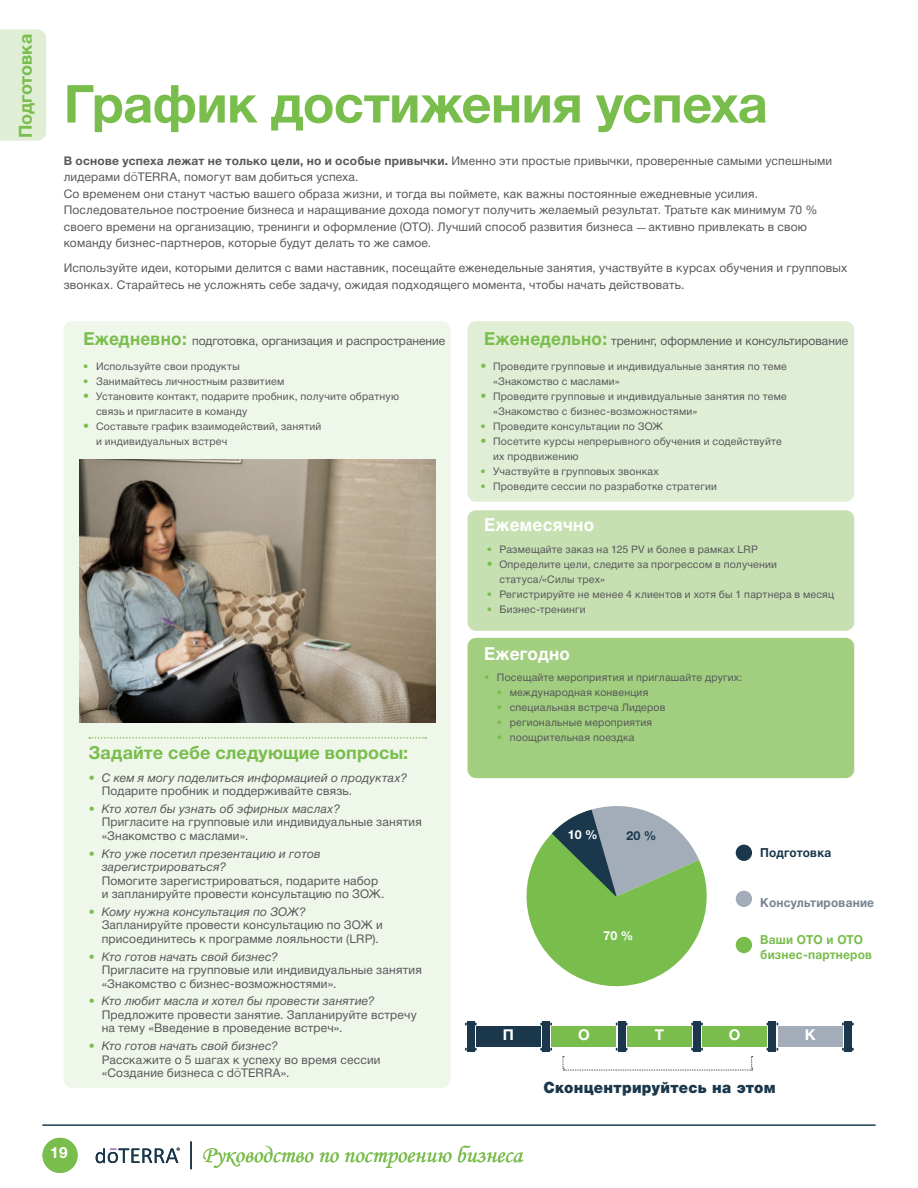
<style>
.page{position:relative;width:918px;height:1188px;background:#fff}
.page>*{position:absolute;margin:0;border:0;box-sizing:border-box;transform-origin:0 0}
.Large_title_35pt{font:700 52.5px "Helvetica Neue Cyr";letter-spacing:-.01em;color:#79bd4c}
.t1{font:23.7px "Monotype Corsiva";color:#79bd4c}
.Body_Copy_8_pt_13_pt{font:700 18px "Helvetica Neue Cyr";color:#79bd4c}
.t2{font:700 18px "Helvetica Neue Cyr";letter-spacing:.02em;color:#fff;scale:.95 1}
.t3{font:900 15.6px "Helvetica Neue Cyr";letter-spacing:.02em;color:#1a374b;scale:.95 1}
.t4{font:700 15.6px "Helvetica Neue Cyr";color:#fff}
.t5{font:700 15px "Helvetica Neue Cyr";color:#fff}
.t6{font:700 12.45px/15px "Helvetica Neue Cyr";letter-spacing:.02em;color:#79bd4c;scale:.95 1}
.t7{font:700 12.45px "Helvetica Neue Cyr";letter-spacing:.02em;color:#768393;scale:.95 1}
.t8{font:700 12.45px "Helvetica Neue Cyr";letter-spacing:.01em;color:#1a374b;scale:.95 1}
.t9{font:700 12.45px "Helvetica Neue Cyr";color:#fff}
.t10{font:700 12.45px "Helvetica Neue Cyr";letter-spacing:.01em;color:#1a374b}
.Body_Copy_8_pt_13_pt-2{font:12px/13.5px "Helvetica Neue Cyr";letter-spacing:.015em;color:#57585a}
.t11{font:italic 12px/13.5px "Helvetica Neue Cyr";letter-spacing:.015em;color:#57585a}
.Body_bullets{font:12px/13.5px "Helvetica Neue Cyr";letter-spacing:.015em;color:#57585a}
.t12{font:10.5px/15px "Helvetica Neue Cyr";letter-spacing:.02em;color:#57585a}
.s1{font-weight:700}
.s2{font-family:"Raleway"}
.s3{font-family:"Monotype Corsiva"}
.s4{font-weight:700;font-size:18px;color:#79bd4c}
.s5{color:#79bd4c}
.s6{font-size:12px;color:#79bd4c}
.s7{font-style:normal}
.s8{font-style:italic;color:#79bd4c}
.s9{font-style:italic}
</style>
<div class="page">
<hr style="left:43px;top:1125px;width:832px;height:1px;background:#1a374b">
<div style="left:43px;top:1138px;width:35px;height:35px;background:#79bd4c;border-radius:50%"></div>
<svg style="left:96px;top:1148px;width:84px;height:15px"></svg>
<hr style="left:190px;top:1141px;width:2px;height:28px;background:#1a374b">
<div style="left:0;top:30px;width:46px;height:110px;background:#e0eed6"></div>
<div style="left:64px;top:321px;width:386px;height:767px;background:#eff6ea;border-radius:9px"></div>
<div style="left:468px;top:321px;width:386px;height:181px;background:#e0eed6;border-radius:9px"></div>
<div style="left:468px;top:510px;width:386px;height:121px;background:#c7e0b2;border-radius:9px"></div>
<div style="left:468px;top:638px;width:386px;height:140px;background:#a1ce7f;border-radius:9px"></div>
<svg style="left:89px;top:737px;width:337px;height:2px"></svg>
<svg style="left:526px;top:806px;width:181px;height:181px"></svg>
<div style="left:476px;top:1026px;width:65px;height:21px;background:#1a374b"></div>
<div style="left:552px;top:1026px;width:64px;height:21px;background:#79bd4c"></div>
<div style="left:627px;top:1026px;width:64px;height:21px;background:#79bd4c"></div>
<div style="left:703px;top:1026px;width:64px;height:21px;background:#79bd4c"></div>
<div style="left:778px;top:1026px;width:64px;height:21px;background:#a3acb9"></div>
<div style="left:467px;top:1021px;width:7px;height:31px;background:#1a374b"></div>
<div style="left:543px;top:1021px;width:7px;height:31px;background:#1a374b"></div>
<div style="left:618px;top:1021px;width:7px;height:31px;background:#1a374b"></div>
<div style="left:693px;top:1021px;width:8px;height:31px;background:#1a374b"></div>
<div style="left:769px;top:1021px;width:7px;height:31px;background:#1a374b"></div>
<div style="left:844px;top:1021px;width:7px;height:31px;background:#1a374b"></div>
<svg style="left:563px;top:1048px;width:190px;height:23px"></svg>
<div style="left:736px;top:845px;width:16px;height:16px;background:#1a374b;border-radius:50%"></div>
<div style="left:736px;top:891px;width:16px;height:16px;background:#a3acb9;border-radius:50%"></div>
<div style="left:736px;top:937px;width:16px;height:16px;background:#79bd4c;border-radius:50%"></div>
<img style="left:79px;top:459px;width:356px;height:263px">
<p class="Body_Copy_8_pt_13_pt" style="left:16px;top:138px;width:106px;rotate:-90deg">Подготовка</p>
<h3 class="Body_Copy_8_pt_13_pt" style="left:18px;top:122px;width:72px;rotate:-90deg">Тренинг</h3>
<p class="Large_title_35pt" style="left:64px;top:75px;width:706px">График достижения успеха</p>
<p class="Body_Copy_8_pt_13_pt-2" style="left:64px;top:152px;width:770px;line-height:16.5px"><span class="s1">В основе успеха лежат не только цели, но и особые привычки.</span> Именно эти простые привычки, проверенные самыми успешными лидерами d<span class="s2">ō</span>TERRA, помогут вам добиться успеха.<br>Со временем они станут частью вашего образа жизни, и тогда вы поймете, как важны постоянные ежедневные усилия.<br>Последовательное построение бизнеса и наращивание дохода помогут получить желаемый результат. Тратьте как минимум 70 % своего времени на организацию, тренинги и оформление (ОТО). Лучший способ развития бизнеса <span class="s3">―</span> активно привлекать в свою команду бизнес-партнеров, которые будут делать то же самое.</p>
<p class="Body_Copy_8_pt_13_pt-2" style="left:64px;top:260px;width:785px;line-height:16.5px">Используйте идеи, которыми делится с вами наставник, посещайте еженедельные занятия, участвуйте в курсах обучения и групповых звонках. Старайтесь не усложнять себе задачу, ожидая подходящего момента, чтобы начать действовать.</p>
<p class="Body_Copy_8_pt_13_pt-2" style="left:84px;top:334px;width:363px"><span class="s4">Ежедневно:</span> подготовка, организация и распространение</p>
<p class="Body_Copy_8_pt_13_pt-2" style="left:484px;top:334px;width:366px"><span class="s4">Еженедельно:</span> тренинг, оформление и консультирование</p>
<p class="t12" style="left:83px;top:359px;width:158px"><span class="s5">•</span> Используйте свои продукты</p>
<p class="t12" style="left:83px;top:374px;width:202px"><span class="s5">•</span> Занимайтесь личностным развитием</p>
<p class="t12" style="left:96px;top:389px;width:305px;text-indent:-13px"><span class="s6">•</span> Установите контакт, подарите пробник, получите обратную связь и пригласите в команду</p>
<p class="t12" style="left:96px;top:419px;width:227px;text-indent:-13px"><span class="s6">•</span> Составьте график взаимодействий, занятий и индивидуальных встреч</p>
<p class="Body_Copy_8_pt_13_pt" style="left:89px;top:743px;width:321px">Задайте себе следующие вопросы:</p>
<p class="t11" style="left:102px;top:771px;width:307px;text-indent:-13px"><span class="s5">•</span> С кем я могу поделиться информацией о продуктах?<br><span class="s7">Подарите пробник и поддерживайте связь.</span></p>
<p class="Body_Copy_8_pt_13_pt-2" style="left:102px;top:802px;width:322px;text-indent:-13px"><span class="s8">•</span> <span class="s9">Кто хотел бы узнать об эфирных маслах?<br></span>Пригласите на групповые или индивидуальные занятия «Знакомство с маслами».</p>
<p class="Body_Copy_8_pt_13_pt-2" style="left:102px;top:847px;width:284px;text-indent:-13px"><span class="s5">•</span> <span class="s9">Кто уже посетил презентацию и готов зарегистрироваться?<br></span>Помогите зарегистрироваться, подарите набор и запланируйте провести консультацию по ЗОЖ.</p>
<p class="Body_Copy_8_pt_13_pt-2" style="left:102px;top:905px;width:283px;text-indent:-13px"><span class="s8">•</span> <span class="s9">Кому нужна консультация по ЗОЖ?<br></span>Запланируйте провести консультацию по ЗОЖ и присоединитесь к программе лояльности (LRP).</p>
<p class="Body_Copy_8_pt_13_pt-2" style="left:102px;top:950px;width:322px;text-indent:-13px"><span class="s8">•</span> <span class="s9">Кто готов начать свой бизнес?<br></span>Пригласите на групповые или индивидуальные занятия «Знакомство с бизнес-возможностями».</p>
<p class="t11" style="left:89px;top:994px;width:287px"><span class="s5">•</span> Кто любит масла и хотел бы провести занятие?</p>
<p class="Body_bullets" style="left:102px;top:1008px;width:317px">Предложите провести занятие. Запланируйте встречу на тему «Введение в проведение встреч».</p>
<p class="Body_Copy_8_pt_13_pt-2" style="left:102px;top:1039px;width:280px;text-indent:-13px"><span class="s8">•</span> <span class="s9">Кто готов начать свой бизнес?<br></span>Расскажите о 5 шагах к успеху во время сессии «Создание бизнеса с d<span class="s2">ō</span>TERRA».</p>
<p class="t12" style="left:493px;top:359px;width:295px;text-indent:-13px"><span class="s6">•</span> Проведите групповые и индивидуальные занятия по теме «Знакомство с маслами»</p>
<p class="t12" style="left:493px;top:389px;width:295px;text-indent:-13px"><span class="s6">•</span> Проведите групповые и индивидуальные занятия по теме «Знакомство с бизнес-возможностями»</p>
<p class="t12" style="left:480px;top:419px;width:184px"><span class="s5">•</span> Проведите консультации по ЗОЖ</p>
<p class="t12" style="left:493px;top:434px;width:290px;text-indent:-13px"><span class="s6">•</span> Посетите курсы непрерывного обучения и содействуйте их продвижению</p>
<p class="t12" style="left:480px;top:464px;width:180px"><span class="s5">•</span> Участвуйте в групповых звонках</p>
<p class="t12" style="left:480px;top:479px;width:238px"><span class="s5">•</span> Проведите сессии по разработке стратегии</p>
<p class="t2" style="left:484px;top:515px;width:117px">Ежемесячно</p>
<p class="t12" style="left:487px;top:542px;width:273px"><span class="s5">•</span> Размещайте заказ на 125 PV и более в рамках LRP</p>
<p class="t12" style="left:499px;top:557px;width:279px;text-indent:-13px"><span class="s6">•</span> Определите цели, следите за прогрессом в получении статуса/«Силы трех»</p>
<p class="t12" style="left:487px;top:587px;width:349px"><span class="s5">•</span> Регистрируйте не менее 4 клиентов и хотя бы 1 партнера в месяц</p>
<p class="t12" style="left:487px;top:602px;width:101px"><span class="s5">•</span> Бизнес-тренинги</p>
<p class="t2" style="left:484px;top:644px;width:92px">Ежегодно</p>
<p class="t12" style="left:484px;top:670px;width:260px"><span class="s5">•</span> Посещайте мероприятия и приглашайте других:</p>
<p class="t12" style="left:497px;top:685px;width:153px"><span class="s5">•</span> международная конвенция</p>
<p class="t12" style="left:497px;top:700px;width:170px"><span class="s5">•</span> специальная встреча Лидеров</p>
<p class="t12" style="left:497px;top:715px;width:157px"><span class="s5">•</span> региональные мероприятия</p>
<p class="t12" style="left:497px;top:730px;width:139px"><span class="s5">•</span> поощрительная поездка</p>
<p class="t9" style="left:568px;top:828px;width:31px">10 %</p>
<p class="t10" style="left:626px;top:829px;width:31px">20 %</p>
<p class="t9" style="left:603px;top:928px;width:31px">70 %</p>
<p class="t8" style="left:760px;top:846px;width:76px">Подготовка</p>
<p class="t7" style="left:760px;top:896px;width:121px">Консультирование</p>
<p class="t6" style="left:760px;top:932px;width:119px">Ваши ОТО и ОТО бизнес-партнеров</p>
<p class="t5" style="left:503px;top:1027px;width:13px">П</p>
<p class="t5" style="left:578px;top:1027px;width:13px">О</p>
<p class="t5" style="left:655px;top:1027px;width:11px">Т</p>
<p class="t5" style="left:729px;top:1027px;width:13px">О</p>
<p class="t5" style="left:805px;top:1027px;width:12px">К</p>
<p class="t3" style="left:543px;top:1079px;width:246px">Сконцентрируйтесь на этом</p>
<h3 class="t4" style="left:50px;top:1144px;width:19px">19</h3>
<h2 class="t1" style="left:202px;top:1140px;width:322px">Руководство по построению бизнеса</h2>
</div>
